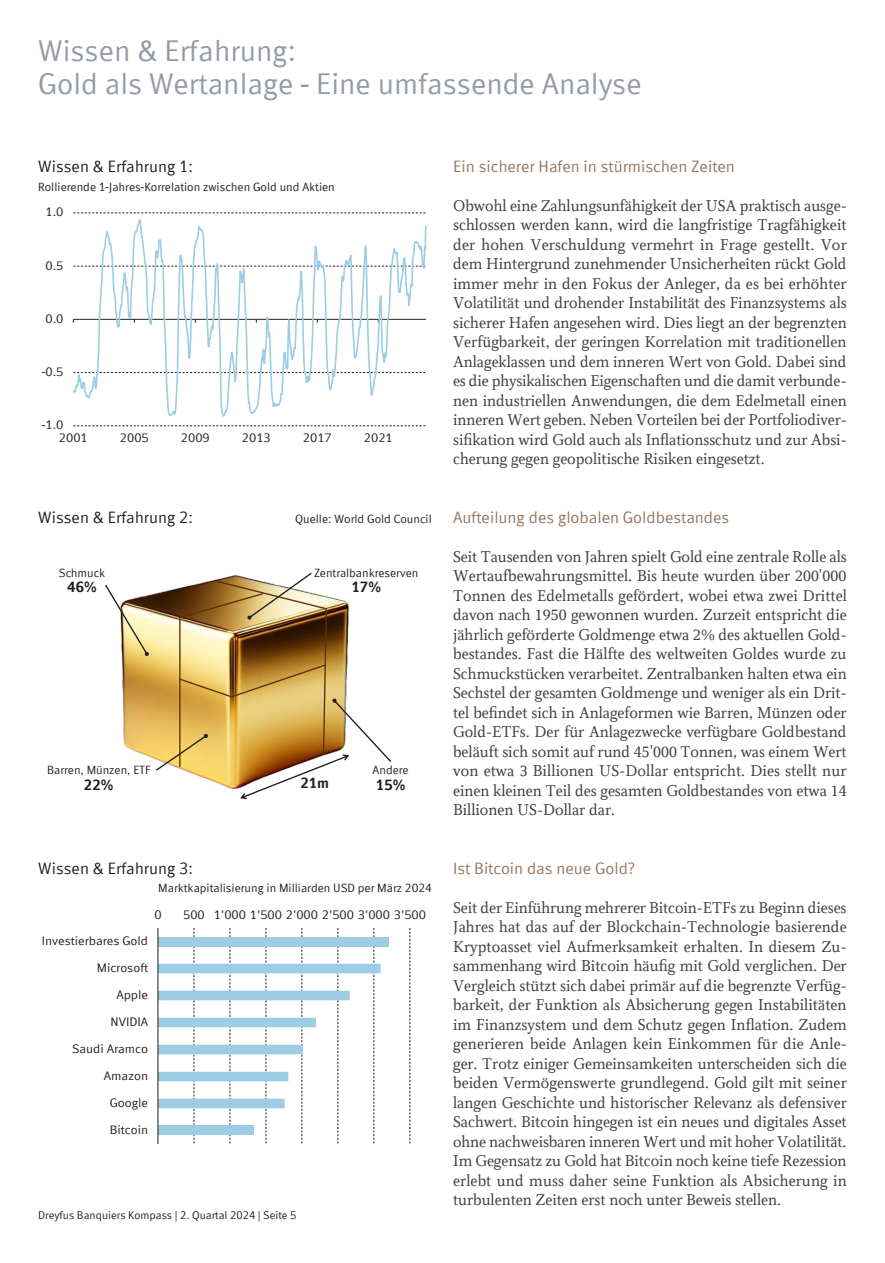
<style>
.page{position:relative;width:885px;height:1263px;background:#fff}
.page>*{position:absolute;margin:0;border:0;box-sizing:border-box;transform-origin:0 0}
.t1{font:30px "Dreyfus Sans";color:#959ba6}
.t2{font:16.5px/19.5px "Dreyfus Serif";color:#3e3e3f;text-align:justify}
.t3{font:16.5px "Dreyfus Sans";color:#96775e}
.t4{font:16.5px "Dreyfus Sans";color:#231f20}
.t5{font:700 15px "Dreyfus Sans";color:#231f20}
.t6{font:12.45px "Dreyfus Sans";color:#231f20;scale:1.04 1}
.t7{font:12.3px "Dreyfus Sans";color:#231f20;scale:1.04 1}
.t8{font:12px "Dreyfus Sans";color:#231f20}
.t9{font:11.25px "Dreyfus Sans";color:#231f20}
</style>
<div class="page">
<svg style="left:409px;top:928px;width:1px;height:216px"></svg>
<div style="left:158px;top:937px;width:231px;height:9px;background:#9ccde4"></div>
<svg style="left:159px;top:928px;width:221px;height:216px"></svg>
<hr style="left:158px;top:928px;width:1px;height:216px;background:#231f20">
<img style="left:106px;top:572px;width:205px;height:228px">
<svg style="left:105px;top:585px;width:44px;height:71px"></svg>
<img style="left:156px;top:573px;width:235px;height:226px">
<svg style="left:73px;top:425px;width:353px;height:1px"></svg>
<svg style="left:73px;top:213px;width:353px;height:204px"></svg>
<p class="t1" style="left:38px;top:34px;width:260px">Wissen &amp; Erfahrung:</p>
<p class="t1" style="left:38px;top:67px;width:605px">Gold als Wertanlage - Eine umfassende Analyse</p>
<p class="t4" style="left:38px;top:157px;width:157px">Wissen &amp; Erfahrung 1:</p>
<p class="t8" style="left:38px;top:180px;width:298px">Rollierende 1-Jahres-Korrelation zwischen Gold und Aktien</p>
<p class="t7" style="left:46px;top:205px;width:19px">1.0</p>
<p class="t7" style="left:46px;top:259px;width:19px">0.5</p>
<p class="t7" style="left:46px;top:312px;width:19px">0.0</p>
<p class="t7" style="left:42px;top:365px;width:22px">-0.5</p>
<p class="t7" style="left:42px;top:418px;width:22px">-1.0</p>
<p class="t7" style="left:59px;top:431px;width:29px">2001</p>
<p class="t7" style="left:120px;top:431px;width:29px">2005</p>
<p class="t7" style="left:181px;top:431px;width:29px">2009</p>
<p class="t7" style="left:242px;top:431px;width:29px">2013</p>
<p class="t7" style="left:303px;top:431px;width:29px">2017</p>
<p class="t7" style="left:364px;top:431px;width:29px">2021</p>
<p class="t4" style="left:38px;top:508px;width:157px">Wissen &amp; Erfahrung 2:</p>
<p class="t8" style="left:59px;top:566px;width:48px">Schmuck</p>
<p class="t5" style="left:67px;top:579px;width:31px">46%</p>
<p class="t8" style="left:295px;top:512px;width:138px">Quelle: World Gold Council</p>
<p class="t8" style="left:314px;top:566px;width:106px">Zentralbankreserven</p>
<p class="t5" style="left:351px;top:579px;width:31px">17%</p>
<p class="t8" style="left:47px;top:763px;width:105px">Barren, Münzen, ETF</p>
<p class="t5" style="left:84px;top:776px;width:31px">22%</p>
<p class="t5" style="left:300px;top:774px;width:30px">21m</p>
<p class="t8" style="left:372px;top:763px;width:38px">Andere</p>
<p class="t5" style="left:376px;top:776px;width:31px">15%</p>
<p class="t4" style="left:38px;top:859px;width:157px">Wissen &amp; Erfahrung 3:</p>
<p class="t6" style="left:154px;top:908px;width:8px">0</p>
<p class="t6" style="left:183px;top:908px;width:235px">500 1'000 1'500 2'000 2'500 3'000 3'500</p>
<p class="t8" style="left:158px;top:881px;width:275px">Marktkapitalisierung in Milliarden USD per März 2024</p>
<p class="t6" style="left:42px;top:934px;width:104px">Investierbares Gold</p>
<p class="t6" style="left:97px;top:961px;width:51px">Microsoft</p>
<p class="t6" style="left:116px;top:988px;width:32px">Apple</p>
<p class="t6" style="left:110px;top:1015px;width:38px">NVIDIA</p>
<p class="t6" style="left:72px;top:1042px;width:75px">Saudi Aramco</p>
<p class="t6" style="left:104px;top:1069px;width:44px">Amazon</p>
<p class="t6" style="left:110px;top:1096px;width:38px">Google</p>
<p class="t6" style="left:110px;top:1123px;width:38px">Bitcoin</p>
<p class="t9" style="left:38px;top:1208px;width:260px">Dreyfus Banquiers Kompass | 2. Quartal 2024 | Seite 5</p>
<p class="t3" style="left:453px;top:157px;width:283px">Ein sicherer Hafen in stürmischen Zeiten</p>
<p class="t2" style="left:453px;top:196px;width:395px">Obwohl eine Zahlungsunfähigkeit der USA praktisch ausge&shy;schlossen werden kann, wird die langfristige Tragfähigkeit der hohen Verschuldung vermehrt in Frage gestellt. Vor dem Hintergrund zunehmender Unsicherheiten rückt Gold immer mehr in den Fokus der Anleger, da es bei erhöhter Volatilität und drohender Instabilität des Finanzsystems als sicherer Hafen angesehen wird. Dies liegt an der begrenzten Verfügbarkeit, der geringen Korrelation mit traditionellen Anlageklassen und dem inneren Wert von Gold. Dabei sind es die physikalischen Eigenschaften und die damit verbunde&shy;nen industriellen Anwendungen, die dem Edelmetall einen inneren Wert geben. Neben Vorteilen bei der Portfoliodiver&shy;sifikation wird Gold auch als Inflationsschutz und zur Absi&shy;cherung gegen geopolitische Risiken eingesetzt.</p>
<p class="t3" style="left:453px;top:508px;width:278px">Aufteilung des globalen Goldbestandes</p>
<p class="t2" style="left:453px;top:547px;width:395px">Seit Tausenden von Jahren spielt Gold eine zentrale Rolle als Wertaufbewahrungsmittel. Bis heute wurden über 200'000<br>Tonnen des Edelmetalls gefördert, wobei etwa zwei Drittel davon nach 1950 gewonnen wurden. Zurzeit entspricht die jährlich geförderte Goldmenge etwa 2% des aktuellen Gold&shy;bestandes. Fast die Hälfte des weltweiten Goldes wurde zu Schmuckstücken verarbeitet. Zentralbanken halten etwa ein Sechstel der gesamten Goldmenge und weniger als ein Drit&shy;tel befindet sich in Anlageformen wie Barren, Münzen oder Gold-ETFs. Der für Anlagezwecke verfügbare Goldbestand beläuft sich somit auf rund 45'000 Tonnen, was einem Wert von etwa 3 Billionen US-Dollar entspricht. Dies stellt nur einen kleinen Teil des gesamten Goldbestandes von etwa 14<br>Billionen US-Dollar dar.</p>
<p class="t3" style="left:453px;top:859px;width:183px">Ist Bitcoin das neue Gold?</p>
<p class="t2" style="left:453px;top:898px;width:395px">Seit der Einführung mehrerer Bitcoin-ETFs zu Beginn dieses Jahres hat das auf der Blockchain-Technologie basierende Kryptoasset viel Aufmerksamkeit erhalten. In diesem Zu&shy;sammenhang wird Bitcoin häufig mit Gold verglichen. Der Vergleich stützt sich dabei primär auf die begrenzte Verfüg&shy;barkeit, der Funktion als Absicherung gegen Instabilitäten im Finanzsystem und dem Schutz gegen Inflation. Zudem generieren beide Anlagen kein Einkommen für die Anle&shy;ger. Trotz einiger Gemeinsamkeiten unterscheiden sich die beiden Vermögenswerte grundlegend. Gold gilt mit seiner langen Geschichte und historischer Relevanz als defensiver Sachwert. Bitcoin hingegen ist ein neues und digitales Asset ohne nachweisbaren inneren Wert und mit hoher Volatilität.<br>Im Gegensatz zu Gold hat Bitcoin noch keine tiefe Rezession erlebt und muss daher seine Funktion als Absicherung in turbulenten Zeiten erst noch unter Beweis stellen.</p>
</div>
